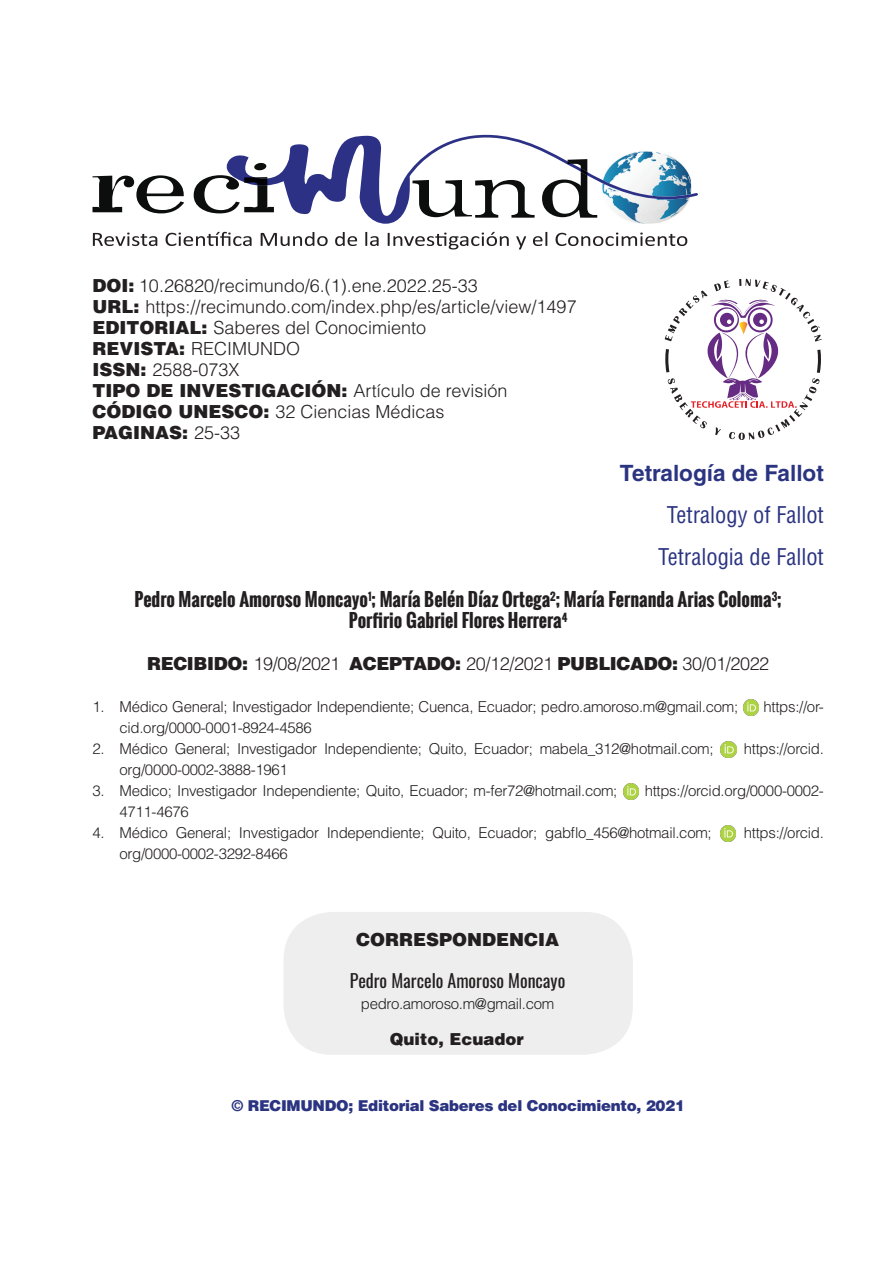
<style>
.page{position:relative;width:893px;height:1263px;background:#fff}
.page>*{position:absolute;margin:0;border:0;box-sizing:border-box;transform-origin:0 0}
.t1{font:condensed 22.5px "Helvetica LT Std";color:#2b3481}
.t2{font:700 22.5px "Helvetica LT Std";color:#2b3481}
.t3{font:300 18px "Helvetica LT Std";color:#231f20}
.t4{font:700 18px "Oswald";color:#231f20}
.t5{font:900 18px "Helvetica LT Std";color:#231f20}
.t6{font:300 18px "Helvetica LT Std";letter-spacing:-.02em;color:#231f20}
.t7{font:18px "Oswald";color:#231f20}
.t8{font:900 16.5px "Helvetica LT Std";color:#231f20}
.t9{font:300 15px "Helvetica LT Std";letter-spacing:-.02em;color:#231f20}
.t10{font:900 15px "Helvetica LT Std";letter-spacing:-.02em;color:#2b3481}
.s1{font-weight:900}
.s2{font-weight:300}
</style>
<div class="page">
<svg style="left:92px;top:175px;width:92px;height:38px"></svg>
<svg style="left:194px;top:134px;width:504px;height:90px"></svg>
<svg style="left:93px;top:233px;width:64px;height:13px"></svg>
<svg style="left:166px;top:232px;width:86px;height:14px"></svg>
<svg style="left:261px;top:232px;width:67px;height:14px"></svg>
<svg style="left:335px;top:232px;width:22px;height:14px"></svg>
<svg style="left:365px;top:232px;width:14px;height:14px"></svg>
<svg style="left:388px;top:232px;width:121px;height:17px"></svg>
<svg style="left:516px;top:236px;width:10px;height:13px"></svg>
<svg style="left:533px;top:232px;width:14px;height:14px"></svg>
<svg style="left:556px;top:233px;width:131px;height:13px"></svg>
<img style="left:743px;top:700px;width:16px;height:15px">
<img style="left:721px;top:742px;width:15px;height:15px">
<img style="left:623px;top:784px;width:16px;height:15px">
<img style="left:720px;top:826px;width:16px;height:15px">
<div style="left:284px;top:912px;width:349px;height:143px;background:#edeeed;border-radius:49px"></div>
<svg style="left:665px;top:279px;width:157px;height:161px"></svg>
<p class="t3" style="left:92px;top:274px;width:387px"><span class="s1">DOI:</span> 10.26820/recimundo/6.(1).ene.2022.25-33</p>
<p class="t3" style="left:92px;top:295px;width:486px"><span class="s1">URL:</span> https://recimundo.com/index.php/es/article/view/1497</p>
<p class="t3" style="left:92px;top:316px;width:335px"><span class="s1">EDITORIAL:</span> Saberes del Conocimiento</p>
<p class="t3" style="left:92px;top:337px;width:209px"><span class="s1">REVISTA:</span> RECIMUNDO</p>
<p class="t3" style="left:92px;top:358px;width:149px"><span class="s1">ISSN:</span> 2588-073X</p>
<p class="t5" style="left:92px;top:378px;width:416px">TIPO DE INVESTIGACIÓN: <span class="s2">Artículo de revisión</span></p>
<p class="t3" style="left:92px;top:400px;width:354px"><span class="s1">CÓDIGO UNESCO:</span> 32 Ciencias Médicas</p>
<p class="t5" style="left:92px;top:420px;width:149px">PAGINAS: <span class="s2">25-33</span></p>
<p class="t2" style="left:620px;top:459px;width:206px">Tetralogía de Fallot</p>
<p class="t1" style="left:667px;top:500px;width:159px">Tetralogy of Fallot</p>
<p class="t1" style="left:658px;top:542px;width:167px">Tetralogia de Fallot</p>
<p class="t4" style="left:135px;top:585px;width:649px">Pedro Marcelo Amoroso Moncayo<sup>1</sup>; María Belén Díaz Ortega<sup>2</sup>; María Fernanda Arias Coloma<sup>3</sup>;</p>
<p class="t4" style="left:349px;top:606px;width:220px">Porfirio Gabriel Flores Herrera<sup>4</sup></p>
<p class="t6" style="left:147px;top:652px;width:624px"><span class="s1">RECIBIDO:</span> 19/08/2021 <span class="s1">ACEPTADO:</span> 20/12/2021 <span class="s1">PUBLICADO:</span> 30/01/2022</p>
<p class="t9" style="left:92px;top:697px;width:647px">1. Médico General; Investigador Independiente; Cuenca, Ecuador; pedro.amoroso.m@gmail.com;</p>
<p class="t9" style="left:763px;top:697px;width:62px">https://or-</p>
<p class="t9" style="left:119px;top:718px;width:194px">cid.org/0000-0001-8924-4586</p>
<p class="t9" style="left:92px;top:739px;width:622px">2. Médico General; Investigador Independiente; Quito, Ecuador; mabela_312@hotmail.com;</p>
<p class="t9" style="left:744px;top:739px;width:82px">https://orcid.</p>
<p class="t9" style="left:119px;top:760px;width:170px">org/0000-0002-3888-1961</p>
<p class="t9" style="left:92px;top:781px;width:526px">3. Medico; Investigador Independiente; Quito, Ecuador; m-fer72@hotmail.com;</p>
<p class="t9" style="left:645px;top:781px;width:181px">https://orcid.org/0000-0002-</p>
<p class="t9" style="left:119px;top:802px;width:71px">4711-4676</p>
<p class="t9" style="left:92px;top:823px;width:621px">4. Médico General; Investigador Independiente; Quito, Ecuador; gabflo_456@hotmail.com;</p>
<p class="t9" style="left:744px;top:823px;width:82px">https://orcid.</p>
<p class="t9" style="left:119px;top:844px;width:170px">org/0000-0002-3292-8466</p>
<p class="t5" style="left:356px;top:928px;width:204px">CORRESPONDENCIA</p>
<p class="t7" style="left:350px;top:965px;width:217px">Pedro Marcelo Amoroso Moncayo</p>
<p class="t9" style="left:361px;top:995px;width:195px">pedro.amoroso.m@gmail.com</p>
<p class="t8" style="left:390px;top:1028px;width:135px">Quito, Ecuador</p>
<p class="t10" style="left:231px;top:1095px;width:455px">© RECIMUNDO; Editorial Saberes del Conocimiento, 2021</p>
</div>
